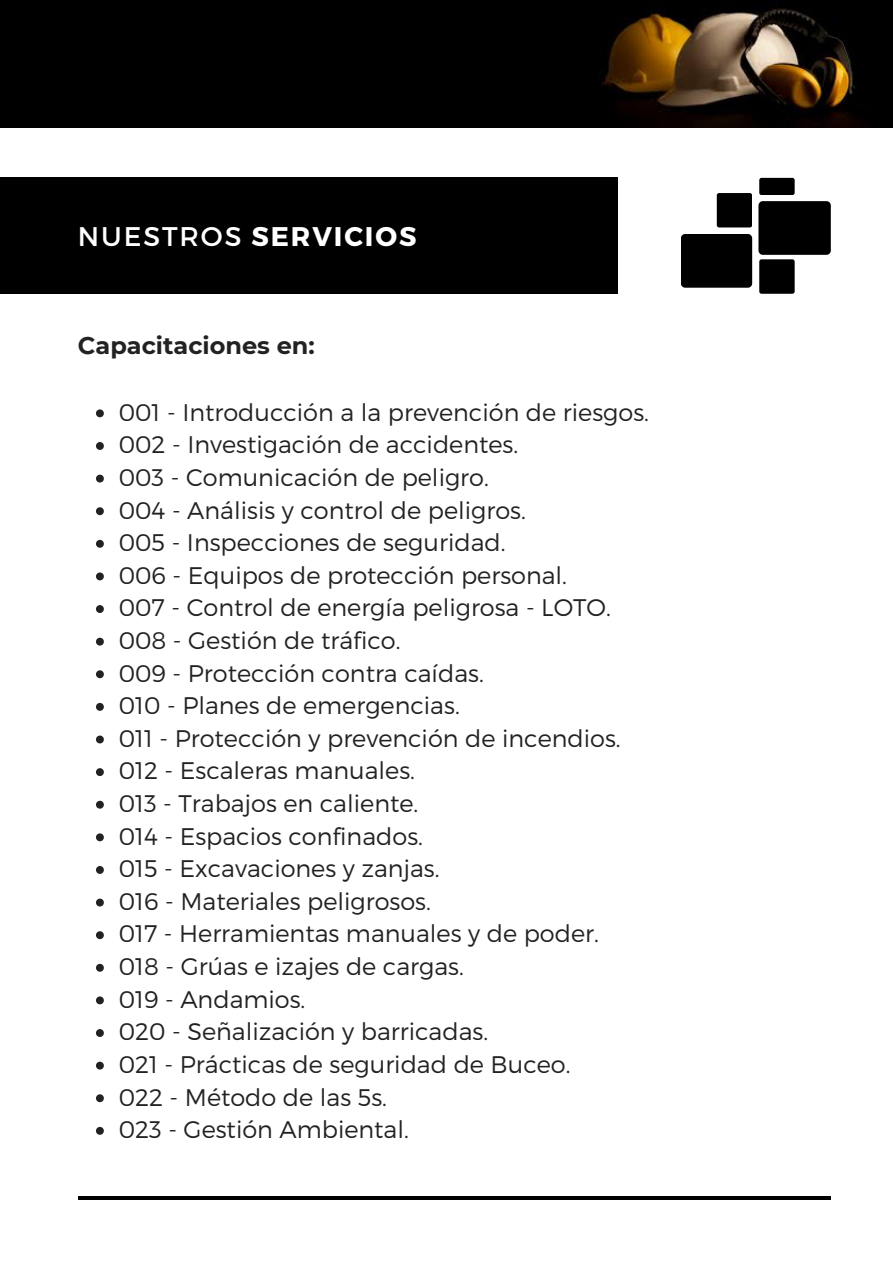
<style>
.page{position:relative;width:893px;height:1264px;background:#fff}
.page>*{position:absolute;margin:0;border:0;box-sizing:border-box;transform-origin:0 0}
.t1{font:700 27px "Montserrat";letter-spacing:.07em;color:#fff}
.t2{font:300 24px "Montserrat";color:#222}
.t3{font:700 24px "Montserrat";color:#222}
.s1{font-weight:400}
</style>
<div class="page">
<hr style="left:78px;top:1196px;width:752px;height:3px;background:#000">
<svg style="left:96px;top:409px;width:8px;height:8px"></svg>
<svg style="left:96px;top:442px;width:8px;height:8px"></svg>
<svg style="left:96px;top:474px;width:8px;height:8px"></svg>
<svg style="left:96px;top:507px;width:8px;height:8px"></svg>
<svg style="left:96px;top:540px;width:8px;height:7px"></svg>
<svg style="left:96px;top:572px;width:8px;height:8px"></svg>
<svg style="left:96px;top:605px;width:8px;height:8px"></svg>
<svg style="left:96px;top:637px;width:8px;height:8px"></svg>
<svg style="left:96px;top:670px;width:8px;height:8px"></svg>
<svg style="left:96px;top:703px;width:8px;height:7px"></svg>
<svg style="left:96px;top:735px;width:8px;height:8px"></svg>
<svg style="left:96px;top:768px;width:8px;height:8px"></svg>
<svg style="left:96px;top:800px;width:8px;height:8px"></svg>
<svg style="left:96px;top:833px;width:8px;height:8px"></svg>
<svg style="left:96px;top:866px;width:8px;height:7px"></svg>
<svg style="left:96px;top:898px;width:8px;height:8px"></svg>
<svg style="left:96px;top:931px;width:8px;height:8px"></svg>
<svg style="left:96px;top:963px;width:8px;height:8px"></svg>
<svg style="left:96px;top:996px;width:8px;height:8px"></svg>
<svg style="left:96px;top:1029px;width:8px;height:7px"></svg>
<svg style="left:96px;top:1061px;width:8px;height:8px"></svg>
<svg style="left:96px;top:1094px;width:8px;height:8px"></svg>
<svg style="left:96px;top:1127px;width:8px;height:7px"></svg>
<div style="left:0;top:178px;width:617px;height:116px;background:#000"></div>
<div style="left:758px;top:201px;width:72px;height:54px;background:#000;border-radius:4px"></div>
<div style="left:680px;top:234px;width:72px;height:54px;background:#000;border-radius:4px"></div>
<div style="left:716px;top:193px;width:36px;height:34px;background:#000;border-radius:2px"></div>
<div style="left:759px;top:259px;width:35px;height:35px;background:#000;border-radius:2px"></div>
<div style="left:759px;top:178px;width:35px;height:17px;background:#000;border-radius:2px"></div>
<div style="left:0;top:0;width:892px;height:127px;background:#000"></div>
<img style="left:602px;top:8px;width:255px;height:119px">
<p class="t1" style="left:78px;top:219px;width:340px"><span class="s1">NUESTROS</span> SERVICIOS</p>
<p class="t3" style="left:78px;top:331px;width:238px">Capacitaciones en:</p>
<p class="t2" style="left:119px;top:396px;width:531px">001 - Introducción a la prevención de riesgos.</p>
<p class="t2" style="left:119px;top:429px;width:401px">002 - Investigación de accidentes.</p>
<p class="t2" style="left:119px;top:462px;width:371px">003 - Comunicación de peligro.</p>
<p class="t2" style="left:119px;top:494px;width:408px">004 - Análisis y control de peligros.</p>
<p class="t2" style="left:119px;top:527px;width:388px">005 - Inspecciones de seguridad.</p>
<p class="t2" style="left:119px;top:559px;width:450px">006 - Equipos de protección personal.</p>
<p class="t2" style="left:119px;top:592px;width:493px">007 - Control de energía peligrosa - LOTO.</p>
<p class="t2" style="left:119px;top:625px;width:283px">008 - Gestión de tráfico.</p>
<p class="t2" style="left:119px;top:657px;width:366px">009 - Protección contra caídas.</p>
<p class="t2" style="left:119px;top:690px;width:342px">010 - Planes de emergencias.</p>
<p class="t2" style="left:119px;top:722px;width:503px">011 - Protección y prevención de incendios.</p>
<p class="t2" style="left:119px;top:755px;width:298px">012 - Escaleras manuales.</p>
<p class="t2" style="left:119px;top:787px;width:301px">013 - Trabajos en caliente.</p>
<p class="t2" style="left:119px;top:820px;width:306px">014 - Espacios confinados.</p>
<p class="t2" style="left:119px;top:853px;width:322px">015 - Excavaciones y zanjas.</p>
<p class="t2" style="left:119px;top:885px;width:313px">016 - Materiales peligrosos.</p>
<p class="t2" style="left:119px;top:918px;width:481px">017 - Herramientas manuales y de poder.</p>
<p class="t2" style="left:119px;top:950px;width:346px">018 - Grúas e izajes de cargas.</p>
<p class="t2" style="left:119px;top:983px;width:188px">019 - Andamios.</p>
<p class="t2" style="left:119px;top:1016px;width:371px">020 - Señalización y barricadas.</p>
<p class="t2" style="left:119px;top:1048px;width:453px">021 - Prácticas de seguridad de Buceo.</p>
<p class="t2" style="left:119px;top:1081px;width:270px">022 - Método de las 5s.</p>
<p class="t2" style="left:119px;top:1113px;width:291px">023 - Gestión Ambiental.</p>
</div>
